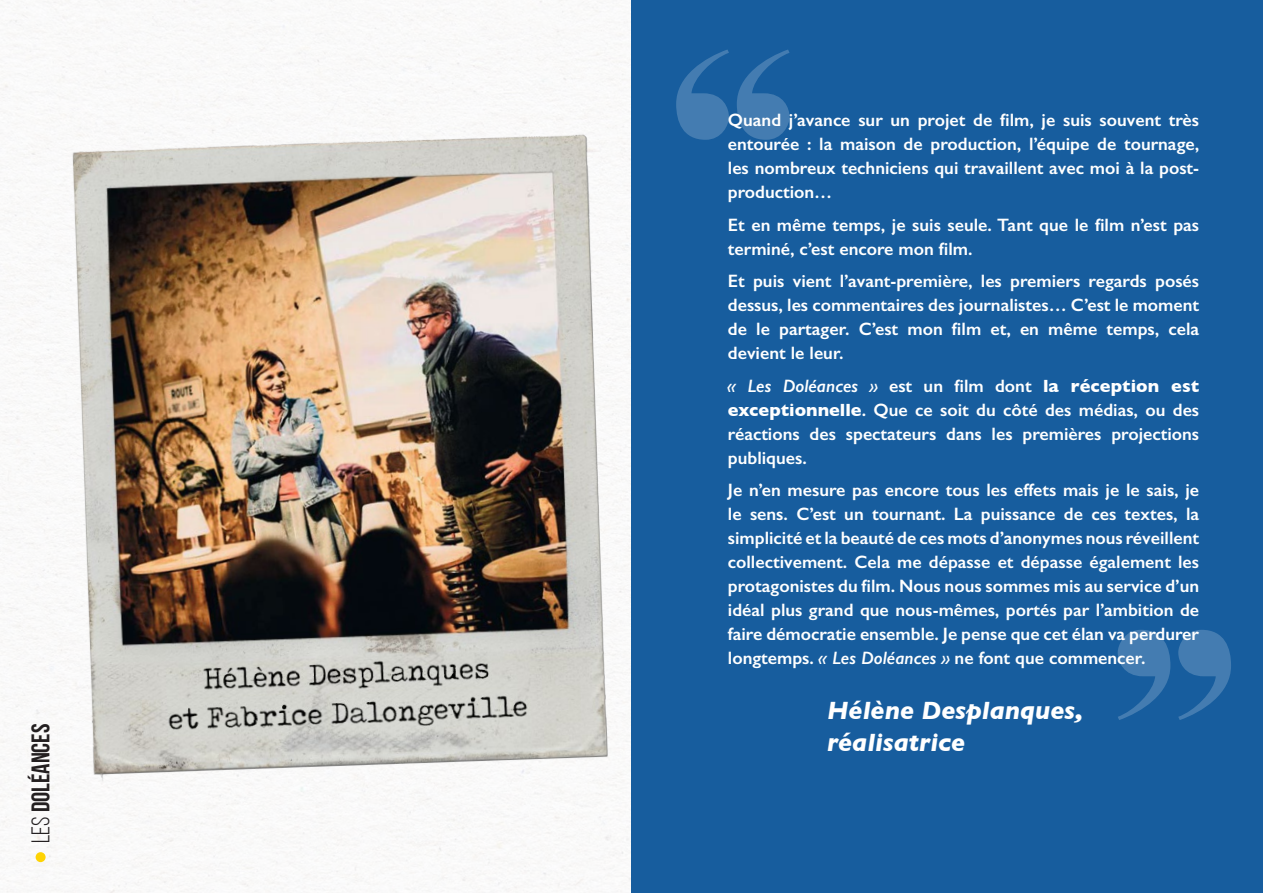
<style>
.page{position:relative;width:1263px;height:893px;background:#fff}
.page>*{position:absolute;margin:0;border:0;box-sizing:border-box;transform-origin:0 0}
.t1{font:700 300px "Miller Banner";color:#fff}
.t2{font:italic 700 25.5px "Gill Sans";color:#fff}
.t3{font:700 25.5px "Bebas Neue";color:#231f20}
.t4{font:600 18px/24px "Gill Sans";color:#fff;text-align:justify}
.s1{font-weight:400}
.s2{font-style:italic}
.s3{font-weight:700}
</style>
<div class="page">
<div style="left:36px;top:852px;width:10px;height:10px;background:#fed304;border-radius:50%"></div>
<div style="left:631px;top:0;width:632px;height:893px;background:#175d9e"></div>
<img style="left:34px;top:107px;width:597px;height:701px">
<h2 class="t3" style="left:27px;top:843px;width:121px;rotate:-90deg"><span class="s1">les</span> doléances</h2>
<h1 class="t1" style="left:669px;top:-2px;width:127px">“</h1>
<p class="t4" style="left:728px;top:108px;width:473px">Quand j’avance sur un projet de film, je suis souvent très entourée : la maison de production, l’équipe de tournage, les nombreux techniciens qui travaillent avec moi à la post&shy;production…</p>
<p class="t4" style="left:728px;top:213px;width:473px">Et en même temps, je suis seule. Tant que le film n’est pas terminé, c’est encore mon film.</p>
<p class="t4" style="left:728px;top:269px;width:473px">Et puis vient l’avant-première, les premiers regards posés dessus, les commentaires des journalistes… C’est le moment de le partager. C’est mon film et, en même temps, cela devient le leur.</p>
<p class="t4" style="left:728px;top:374px;width:473px"><span class="s2">« Les Doléances »</span> est un film dont <span class="s3">la réception est exceptionnelle</span>. Que ce soit du côté des médias, ou des réactions des spectateurs dans les premières projections publiques.</p>
<p class="t4" style="left:728px;top:478px;width:473px">Je n’en mesure pas encore tous les effets mais je le sais, je le sens. C’est un tournant. La puissance de ces textes, la simplicité et la beauté de ces mots d’anonymes nous réveillent collectivement. Cela me dépasse et dépasse également les protagonistes du film. Nous nous sommes mis au service d’un idéal plus grand que nous-mêmes, portés par l’ambition de faire démocratie ensemble. Je pense que cet élan va perdurer longtemps. <span class="s2">« Les Doléances »</span> ne font que commencer.</p>
<p class="t2" style="left:827px;top:695px;width:257px">Hélène Desplanques,</p>
<p class="t2" style="left:827px;top:728px;width:140px">réalisatrice</p>
<h1 class="t1" style="left:1238px;top:771px;width:127px;rotate:-180deg">“</h1>
</div>
